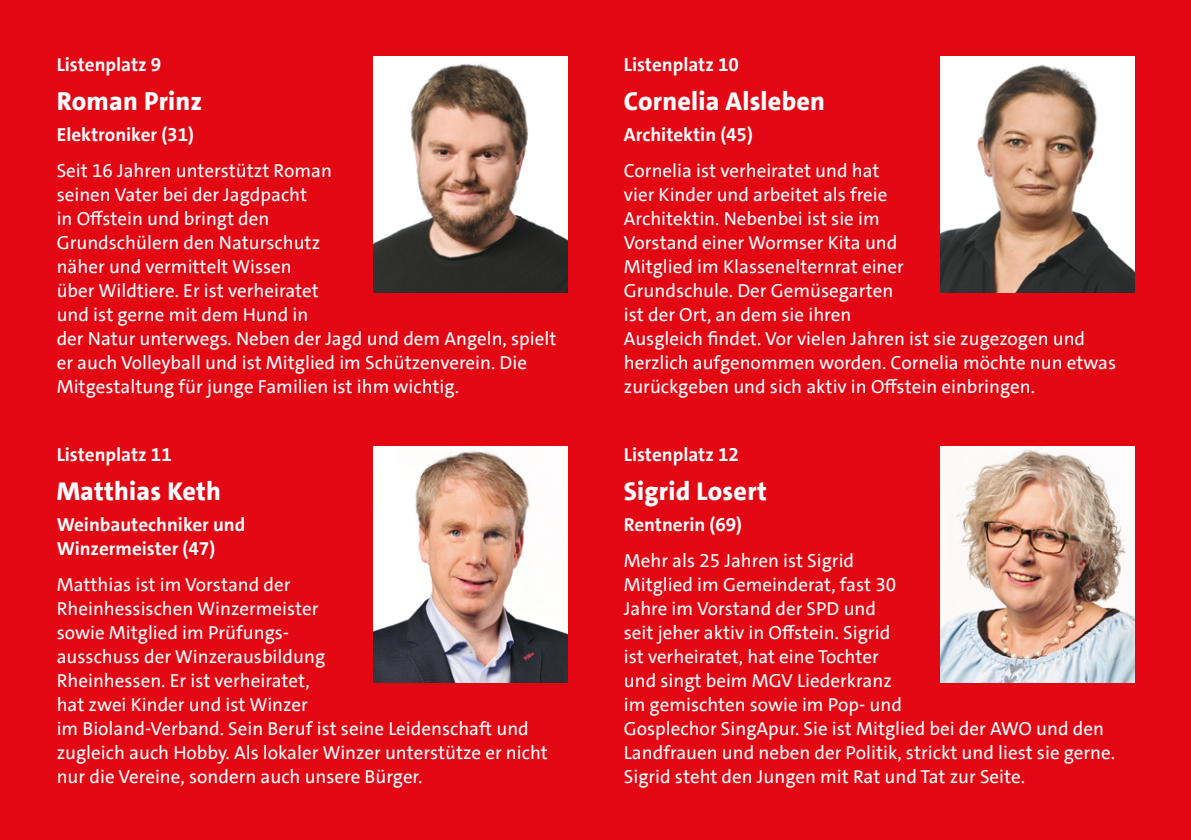
<style>
.page{position:relative;width:1191px;height:840px;background:#fff}
.page>*{position:absolute;margin:0;border:0;box-sizing:border-box;transform-origin:0 0}
.Kandidat_nicht_versal{font:800 26px "SPD The Sans";letter-spacing:.01em;color:#fff}
.t1{font:19px/24px "SPD The Sans";color:#fff}
.Beruf___Alter{font:700 19px/24px "SPD The Sans";color:#fff}
</style>
<div class="page">
<div style="left:0;top:0;width:1191px;height:839px;background:#e30613"></div>
<img style="left:373px;top:57px;width:194px;height:235px">
<img style="left:373px;top:446px;width:194px;height:236px">
<img style="left:940px;top:446px;width:194px;height:236px">
<img style="left:940px;top:57px;width:194px;height:235px">
<p class="Beruf___Alter" style="left:57px;top:52px;width:106px">Listenplatz 9</p>
<p class="Kandidat_nicht_versal" style="left:57px;top:84px;width:147px">Roman Prinz</p>
<p class="Beruf___Alter" style="left:57px;top:122px;width:139px">Elektroniker (31)</p>
<p class="t1" style="left:57px;top:158px;width:501px">Seit 16 Jahren unterstützt Roman<br>seinen Vater bei der Jagdpacht<br>in Offstein und bringt den<br>Grundschülern den Naturschutz<br>näher und vermittelt Wissen<br>über Wildtiere. Er ist verheiratet<br>und ist gerne mit dem Hund in<br>der Natur unterwegs. Neben der Jagd und dem Angeln, spielt er auch Volleyball und ist Mitglied im Schützenverein. Die Mitgestaltung für junge Familien ist ihm wichtig.</p>
<p class="Beruf___Alter" style="left:57px;top:442px;width:117px">Listenplatz 11</p>
<p class="Kandidat_nicht_versal" style="left:57px;top:474px;width:166px">Matthias Keth</p>
<p class="Beruf___Alter" style="left:57px;top:512px;width:190px">Weinbautechniker und<br>Winzermeister (47)</p>
<p class="t1" style="left:57px;top:572px;width:492px">Matthias ist im Vorstand der<br>Rheinhessischen Winzermeister<br>sowie Mitglied im Prüfungs-<br>ausschuss der Winzerausbildung<br>Rheinhessen. Er ist verheiratet,<br>hat zwei Kinder und ist Winzer<br>im Bioland-Verband. Sein Beruf ist seine Leidenschaft und zugleich auch Hobby. Als lokaler Winzer unterstütze er nicht nur die Vereine, sondern auch unsere Bürger.</p>
<p class="Beruf___Alter" style="left:624px;top:52px;width:117px">Listenplatz 10</p>
<p class="Kandidat_nicht_versal" style="left:624px;top:84px;width:203px">Cornelia Alsleben</p>
<p class="Beruf___Alter" style="left:624px;top:122px;width:131px">Architektin (45)</p>
<p class="t1" style="left:624px;top:158px;width:494px">Cornelia ist verheiratet und hat<br>vier Kinder und arbeitet als freie<br>Architektin. Nebenbei ist sie im<br>Vorstand einer Wormser Kita und<br>Mitglied im Klassenelternrat einer<br>Grundschule. Der Gemüsegarten<br>ist der Ort, an dem sie ihren<br>Ausgleich findet. Vor vielen Jahren ist sie zugezogen und herzlich aufgenommen worden. Cornelia möchte nun etwas zurückgeben und sich aktiv in Offstein einbringen.</p>
<p class="Beruf___Alter" style="left:624px;top:442px;width:117px">Listenplatz 12</p>
<p class="Kandidat_nicht_versal" style="left:624px;top:474px;width:145px">Sigrid Losert</p>
<p class="Beruf___Alter" style="left:624px;top:512px;width:120px">Rentnerin (69)</p>
<p class="t1" style="left:624px;top:548px;width:493px">Mehr als 25 Jahren ist Sigrid<br>Mitglied im Gemeinderat, fast 30<br>Jahre im Vorstand der SPD und<br>seit jeher aktiv in Offstein. Sigrid<br>ist verheiratet, hat eine Tochter<br>und singt beim MGV Liederkranz<br>im gemischten sowie im Pop- und<br>Gosplechor SingApur. Sie ist Mitglied bei der AWO und den Landfrauen und neben der Politik, strickt und liest sie gerne.<br>Sigrid steht den Jungen mit Rat und Tat zur Seite.</p>
</div>
